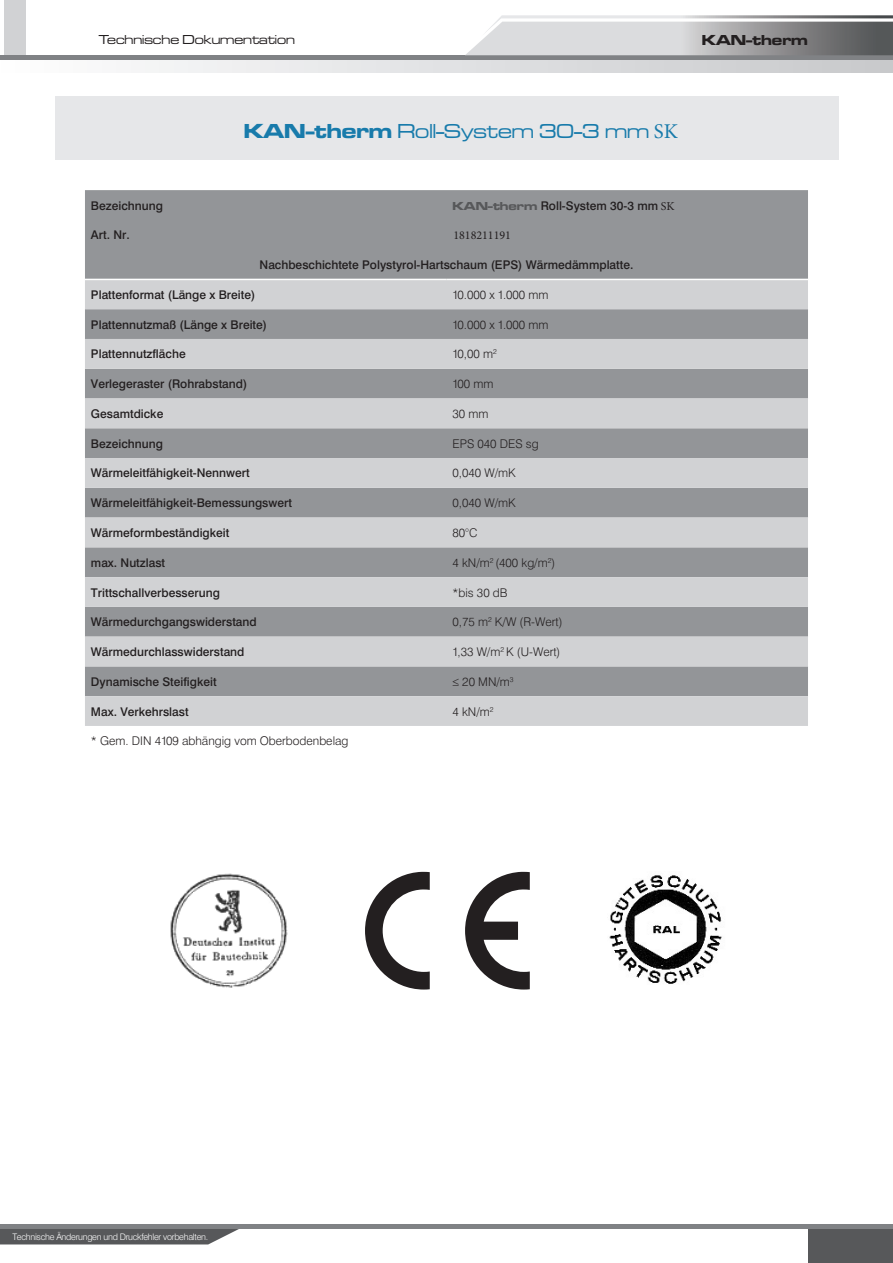
<style>
.page{position:relative;width:893px;height:1263px;background:#fff}
.page>*{position:absolute;margin:0;border:0;box-sizing:border-box;transform-origin:0 0}
.t1{font:21px "Microgramma D Med Ext";color:#187bab}
.t2{font:15px "Microgramma D Bol Ext";color:#231f20}
.t3{font:13.5px "Microgramma D Med Ext";color:#231f20}
.t4{font:12px "Swiss 721 Md AT";color:#231f20}
.t5{font:12px "Swiss 721 Lt AT";color:#231f20}
.t6{font:12px "Minion Pro";color:#231f20}
.t7{font:9px "Swiss 721 Lt AT";letter-spacing:-.03em;color:#fff}
.s1{font-family:"Microgramma D Bol Ext"}
.s2{font-family:"Minion Pro"}
.s3{font-family:"Microgramma D Bol Ext";color:#57585a}
</style>
<div class="page">
<div style="left:4px;top:0;width:21px;height:60px;background:#d1d2d4"></div>
<svg style="left:145px;top:60px;width:748px;height:12px;background:#dddee0"></svg>
<svg style="left:496px;top:15px;width:397px;height:7px"></svg>
<div style="left:0;top:55px;width:893px;height:5px;background:#808285"></div>
<img style="left:466px;top:22px;width:427px;height:33px">
<div style="left:808px;top:1229px;width:85px;height:34px;background:#57585a"></div>
<hr style="left:0;top:1225px;width:893px;height:4px;background:#808285">
<div style="left:0;top:1229px;width:239px;height:15px;background:#57585a"></div>
<div style="left:55px;top:97px;width:783px;height:63px;background:#e6e7e9"></div>
<div style="left:85px;top:190px;width:723px;height:89px;background:#939598"></div>
<svg style="left:85px;top:280px;width:723px;height:446px;background:#b4b6b8"></svg>
<svg style="left:365px;top:872px;width:65px;height:117px"></svg>
<svg style="left:465px;top:872px;width:65px;height:117px"></svg>
<img style="left:170px;top:873px;width:118px;height:115px">
<img style="left:609px;top:875px;width:113px;height:109px">
<p class="t3" style="left:99px;top:31px;width:197px">Technische Dokumentation</p>
<p class="t2" style="left:702px;top:30px;width:108px">KAN-therm</p>
<h1 class="t1" style="left:244px;top:117px;width:436px"><span class="s1">KAN-therm</span> Roll-System 30-3 mm <span class="s2">SK</span></h1>
<p class="t4" style="left:91px;top:198px;width:73px">Bezeichnung</p>
<p class="t4" style="left:452px;top:199px;width:224px"><span class="s3">KAN-therm</span> Roll-System 30-3 mm <span class="s2">SK</span></p>
<p class="t4" style="left:91px;top:228px;width:40px">Art. Nr.</p>
<p class="t6" style="left:453px;top:227px;width:59px">1818211191</p>
<p class="t4" style="left:260px;top:258px;width:375px">Nachbeschichtete Polystyrol-Hartschaum (EPS) Wärmedämmplatte.</p>
<p class="t4" style="left:91px;top:287px;width:166px">Plattenformat (Länge x Breite)</p>
<p class="t5" style="left:452px;top:287px;width:98px">10.000 x 1.000 mm</p>
<p class="t4" style="left:91px;top:317px;width:178px">Plattennutzmaß (Länge x Breite)</p>
<p class="t5" style="left:452px;top:317px;width:98px">10.000 x 1.000 mm</p>
<p class="t4" style="left:91px;top:347px;width:96px">Plattennutzfläche</p>
<p class="t5" style="left:452px;top:347px;width:46px">10,00 m<sup>2</sup></p>
<p class="t4" style="left:91px;top:377px;width:158px">Verlegeraster (Rohrabstand)</p>
<p class="t5" style="left:452px;top:377px;width:43px">100 mm</p>
<p class="t4" style="left:91px;top:407px;width:74px">Gesamtdicke</p>
<p class="t5" style="left:452px;top:406px;width:37px">30 mm</p>
<p class="t4" style="left:91px;top:436px;width:73px">Bezeichnung</p>
<p class="t5" style="left:452px;top:436px;width:88px">EPS 040 DES sg</p>
<p class="t4" style="left:91px;top:466px;width:160px">Wärmeleitfähigkeit-Nennwert</p>
<p class="t5" style="left:452px;top:466px;width:65px">0,040 W/mK</p>
<p class="t4" style="left:91px;top:496px;width:202px">Wärmeleitfähigkeit-Bemessungswert</p>
<p class="t5" style="left:452px;top:496px;width:65px">0,040 W/mK</p>
<p class="t4" style="left:91px;top:526px;width:140px">Wärmeformbeständigkeit</p>
<p class="t5" style="left:452px;top:525px;width:27px">80°C</p>
<p class="t4" style="left:91px;top:555px;width:76px">max. Nutzlast</p>
<p class="t5" style="left:452px;top:555px;width:104px">4 kN/m<sup>2</sup> (400 kg/m<sup>2</sup>)</p>
<p class="t4" style="left:91px;top:585px;width:130px">Trittschallverbesserung</p>
<p class="t5" style="left:452px;top:585px;width:57px">*bis 30 dB</p>
<p class="t4" style="left:91px;top:615px;width:167px">Wärmedurchgangswiderstand</p>
<p class="t5" style="left:452px;top:615px;width:112px">0,75 m<sup>2</sup> K/W (R-Wert)</p>
<p class="t4" style="left:91px;top:645px;width:155px">Wärmedurchlasswiderstand</p>
<p class="t5" style="left:452px;top:645px;width:109px">1,33 W/m<sup>2</sup> K (U-Wert)</p>
<p class="t4" style="left:91px;top:674px;width:127px">Dynamische Steifigkeit</p>
<p class="t5" style="left:452px;top:674px;width:63px">≤ 20 MN/m<sup>3</sup></p>
<p class="t4" style="left:91px;top:704px;width:99px">Max. Verkehrslast</p>
<p class="t5" style="left:452px;top:704px;width:43px">4 kN/m<sup>2</sup></p>
<p class="t5" style="left:91px;top:734px;width:259px">* Gem. DIN 4109 abhängig vom Oberbodenbelag</p>
<p class="t7" style="left:12px;top:1231px;width:197px">Technische Änderungen und Druckfehler vorbehalten.</p>
</div>
